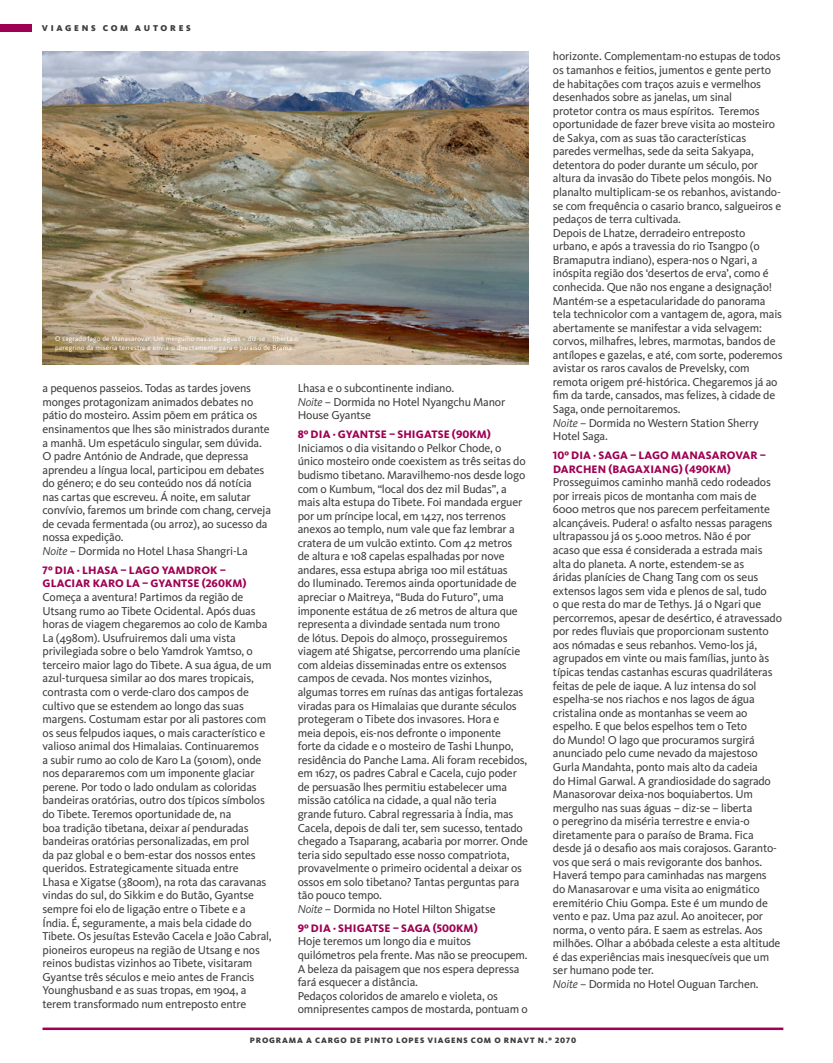
<style>
.page{position:relative;width:833px;height:1063px;background:#fff}
.page>*{position:absolute;margin:0;border:0;box-sizing:border-box;transform-origin:0 0}
.Programa_Texto{font:11.88px/13.5px "Kievit OT";letter-spacing:-.015em;color:#3e3e3f}
.Programa_Dias{font:800 11.25px/13.6px "Kievit OT";letter-spacing:.01em;color:#9e0153}
.t1{font:900 8.75px "Kievit OT";letter-spacing:.31em;color:#3e3e3f}
.Numero_Pagina{font:900 8.12px "Kievit OT";letter-spacing:.11em;color:#3e3e3f}
.Legenda{font:6.88px/8.8px "Kievit OT";letter-spacing:.025em;color:#fff}
.s1{font-style:italic}
</style>
<div class="page">
<hr style="left:43px;top:1028px;width:740px;height:2px;background:#9e0153">
<div style="left:0;top:25px;width:32px;height:7px;background:#9e0153"></div>
<img style="left:43px;top:51px;width:485px;height:314px">
<p class="t1" style="left:42px;top:23px;width:150px">VIAGENS COM AUTORES</p>
<p class="Legenda" style="left:55px;top:334px;width:244px">O sagrado lago de Manasarovar. Um mergulho nas suas águas – diz-se – liberta o peregrino da miséria terrestre e envia-o directamente para o paraíso de Brama</p>
<p class="Programa_Texto" style="left:43px;top:381px;width:230px">a pequenos passeios. Todas as tardes jovens monges protagonizam animados debates no pátio do mosteiro. Assim põem em prática os ensinamentos que lhes são ministrados durante a manhã. Um espetáculo singular, sem dúvida.<br>O padre António de Andrade, que depressa aprendeu a língua local, participou em debates do género; e do seu conteúdo nos dá notícia nas cartas que escreveu. Á noite, em salutar convívio, faremos um brinde com chang, cerveja de cevada fermentada (ou arroz), ao sucesso da nossa expedição.</p>
<p class="Programa_Texto" style="left:43px;top:544px;width:207px"><span class="s1">Noite</span> – Dormida no Hotel Lhasa Shangri-La</p>
<p class="Programa_Dias" style="left:43px;top:563px;width:206px">7º DIA · LHASA – LAGO YAMDROK –<br>GLACIAR KARO LA – GYANTSE (260KM)</p>
<p class="Programa_Texto" style="left:43px;top:590px;width:231px">Começa a aventura! Partimos da região de Utsang rumo ao Tibete Ocidental. Após duas horas de viagem chegaremos ao colo de Kamba La (4980m). Usufruiremos dali uma vista privilegiada sobre o belo Yamdrok Yamtso, o terceiro maior lago do Tibete. A sua água, de um azul-turquesa similar ao dos mares tropicais, contrasta com o verde-claro dos campos de cultivo que se estendem ao longo das suas margens. Costumam estar por ali pastores com os seus felpudos iaques, o mais característico e valioso animal dos Himalaias. Continuaremos<br>a subir rumo ao colo de Karo La (5010m), onde nos depararemos com um imponente glaciar perene. Por todo o lado ondulam as coloridas bandeiras oratórias, outro dos típicos símbolos do Tibete. Teremos oportunidade de, na<br>boa tradição tibetana, deixar aí penduradas bandeiras oratórias personalizadas, em prol<br>da paz global e o bem-estar dos nossos entes queridos. Estrategicamente situada entre<br>Lhasa e Xigatse (3800m), na rota das caravanas vindas do sul, do Sikkim e do Butão, Gyantse sempre foi elo de ligação entre o Tibete e a Índia. É, seguramente, a mais bela cidade do Tibete. Os jesuítas Estevão Cacela e João Cabral, pioneiros europeus na região de Utsang e nos reinos budistas vizinhos ao Tibete, visitaram Gyantse três séculos e meio antes de Francis Younghusband e as suas tropas, em 1904, a terem transformado num entreposto entre</p>
<p class="Programa_Texto" style="left:298px;top:381px;width:158px">Lhasa e o subcontinente indiano.</p>
<p class="Programa_Texto" style="left:298px;top:395px;width:209px"><span class="s1">Noite</span> – Dormida no Hotel Nyangchu Manor<br>House Gyantse</p>
<p class="Programa_Dias" style="left:298px;top:428px;width:195px">8º DIA · GYANTSE – SHIGATSE (90KM)</p>
<p class="Programa_Texto" style="left:298px;top:441px;width:232px">Iniciamos o dia visitando o Pelkor Chode, o único mosteiro onde coexistem as três seitas do budismo tibetano. Maravilhemo-nos desde logo com o Kumbum, “local dos dez mil Budas”, a mais alta estupa do Tibete. Foi mandada erguer por um príncipe local, em 1427, nos terrenos anexos ao templo, num vale que faz lembrar a cratera de um vulcão extinto. Com 42 metros<br>de altura e 108 capelas espalhadas por nove andares, essa estupa abriga 100 mil estátuas<br>do Iluminado. Teremos ainda oportunidade de apreciar o Maitreya, “Buda do Futuro”, uma imponente estátua de 26 metros de altura que representa a divindade sentada num trono<br>de lótus. Depois do almoço, prosseguiremos viagem até Shigatse, percorrendo uma planície com aldeias disseminadas entre os extensos campos de cevada. Nos montes vizinhos, algumas torres em ruínas das antigas fortalezas viradas para os Himalaias que durante séculos protegeram o Tibete dos invasores. Hora e<br>meia depois, eis-nos defronte o imponente<br>forte da cidade e o mosteiro de Tashi Lhunpo, residência do Panche Lama. Ali foram recebidos, em 1627, os padres Cabral e Cacela, cujo poder de persuasão lhes permitiu estabelecer uma missão católica na cidade, a qual não teria grande futuro. Cabral regressaria à Índia, mas Cacela, depois de dali ter, sem sucesso, tentado chegado a Tsaparang, acabaria por morrer. Onde teria sido sepultado esse nosso compatriota, provavelmente o primeiro ocidental a deixar os ossos em solo tibetano? Tantas perguntas para tão pouco tempo.</p>
<p class="Programa_Texto" style="left:298px;top:902px;width:199px"><span class="s1">Noite</span> – Dormida no Hotel Hilton Shigatse</p>
<p class="Programa_Dias" style="left:298px;top:921px;width:181px">9º DIA · SHIGATSE – SAGA (500KM)</p>
<p class="Programa_Texto" style="left:298px;top:935px;width:231px">Hoje teremos um longo dia e muitos quilómetros pela frente. Mas não se preocupem.<br>A beleza da paisagem que nos espera depressa fará esquecer a distância.</p>
<p class="Programa_Texto" style="left:298px;top:989px;width:232px">Pedaços coloridos de amarelo e violeta, os omnipresentes campos de mostarda, pontuam o</p>
<p class="Programa_Texto" style="left:553px;top:50px;width:230px">horizonte. Complementam-no estupas de todos os tamanhos e feitios, jumentos e gente perto de habitações com traços azuis e vermelhos desenhados sobre as janelas, um sinal<br>protetor contra os maus espíritos. Teremos oportunidade de fazer breve visita ao mosteiro de Sakya, com as suas tão características paredes vermelhas, sede da seita Sakyapa, detentora do poder durante um século, por altura da invasão do Tibete pelos mongóis. No planalto multiplicam-se os rebanhos, avistando&shy;se com frequência o casario branco, salgueiros e pedaços de terra cultivada.</p>
<p class="Programa_Texto" style="left:553px;top:226px;width:231px">Depois de Lhatze, derradeiro entreposto urbano, e após a travessia do rio Tsangpo (o Bramaputra indiano), espera-nos o Ngari, a inóspita região dos ‘desertos de erva’, como é conhecida. Que não nos engane a designação!<br>Mantém-se a espetacularidade do panorama tela technicolor com a vantagem de, agora, mais abertamente se manifestar a vida selvagem: corvos, milhafres, lebres, marmotas, bandos de antílopes e gazelas, e até, com sorte, poderemos avistar os raros cavalos de Prevelsky, com remota origem pré-histórica. Chegaremos já ao fim da tarde, cansados, mas felizes, à cidade de Saga, onde pernoitaremos.</p>
<p class="Programa_Texto" style="left:553px;top:416px;width:207px"><span class="s1">Noite</span> – Dormida no Western Station Sherry<br>Hotel Saga.</p>
<p class="Programa_Dias" style="left:553px;top:448px;width:215px">10º DIA · SAGA – LAGO MANASAROVAR –<br>DARCHEN (BAGAXIANG) (490KM)</p>
<p class="Programa_Texto" style="left:553px;top:475px;width:230px">Prosseguimos caminho manhã cedo rodeados por irreais picos de montanha com mais de 6000 metros que nos parecem perfeitamente alcançáveis. Pudera! o asfalto nessas paragens ultrapassou já os 5.000 metros. Não é por<br>acaso que essa é considerada a estrada mais alta do planeta. A norte, estendem-se as<br>áridas planícies de Chang Tang com os seus extensos lagos sem vida e plenos de sal, tudo<br>o que resta do mar de Tethys. Já o Ngari que percorremos, apesar de desértico, é atravessado por redes fluviais que proporcionam sustento aos nómadas e seus rebanhos. Vemo-los já, agrupados em vinte ou mais famílias, junto às típicas tendas castanhas escuras quadriláteras feitas de pele de iaque. A luz intensa do sol espelha-se nos riachos e nos lagos de água cristalina onde as montanhas se veem ao espelho. E que belos espelhos tem o Teto<br>do Mundo! O lago que procuramos surgirá anunciado pelo cume nevado da majestoso Gurla Mandahta, ponto mais alto da cadeia<br>do Himal Garwal. A grandiosidade do sagrado Manasorovar deixa-nos boquiabertos. Um mergulho nas suas águas – diz-se – liberta<br>o peregrino da miséria terrestre e envia-o diretamente para o paraíso de Brama. Fica desde já o desafio aos mais corajosos. Garanto&shy;vos que será o mais revigorante dos banhos.<br>Haverá tempo para caminhadas nas margens do Manasarovar e uma visita ao enigmático eremitério Chiu Gompa. Este é um mundo de vento e paz. Uma paz azul. Ao anoitecer, por norma, o vento pára. E saem as estrelas. Aos milhões. Olhar a abóbada celeste a esta altitude é das experiências mais inesquecíveis que um ser humano pode ter.</p>
<p class="Programa_Texto" style="left:553px;top:977px;width:207px"><span class="s1">Noite</span> – Dormida no Hotel Ouguan Tarchen.</p>
<p class="Numero_Pagina" style="left:250px;top:1035px;width:328px">PROGRAMA A CARGO DE PINTO LOPES VIAGENS COM O RNAVT N.º 2070</p>
</div>
